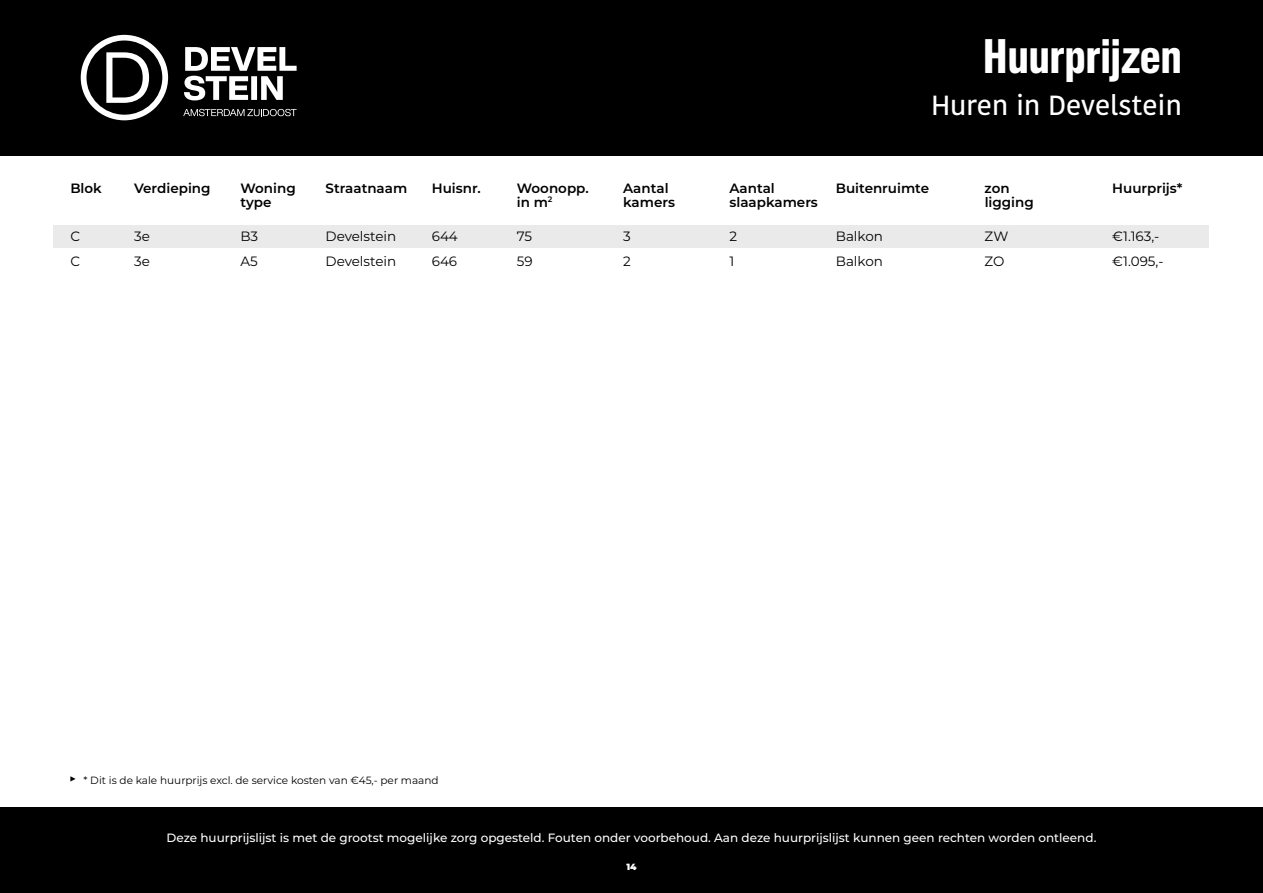
<style>
.page{position:relative;width:1263px;height:893px;background:#fff}
.page>*{position:absolute;margin:0;border:0;box-sizing:border-box;transform-origin:0 0}
.t1{font:500 48px "AG Buch Condensed BQ";color:#fff}
.t2{font:500 27.6px "Kohinoor Bangla";color:#fff}
.t3{font:600 13.5px "Montserrat";color:#000}
.t4{font:13.5px "Montserrat";color:#000}
.t5{font:500 12px "Montserrat";color:#fff}
.t6{font:10.5px "Montserrat";color:#000}
.t7{font:900 9px "Montserrat";color:#fff}
</style>
<div class="page">
<div style="left:0;top:808px;width:1263px;height:85px;background:#000"></div>
<div style="left:0;top:0;width:1263px;height:155px;background:#000"></div>
<svg style="left:70px;top:776px;width:6px;height:5px"></svg>
<svg style="left:183px;top:109px;width:114px;height:7px"></svg>
<svg style="left:184px;top:47px;width:113px;height:53px"></svg>
<svg style="left:81px;top:35px;width:87px;height:85px"></svg>
<div style="left:54px;top:225px;width:1155px;height:22px;background:#eaeaea"></div>
<h1 class="t1" style="left:983px;top:30px;width:200px">Huurprijzen</h1>
<h2 class="t2" style="left:931px;top:83px;width:252px">Huren in Develstein</h2>
<p class="t3" style="left:70px;top:179px;width:33px">Blok</p>
<p class="t3" style="left:134px;top:179px;width:78px">Verdieping</p>
<p class="t3" style="left:240px;top:179px;width:57px">Woning</p>
<p class="t3" style="left:325px;top:179px;width:83px">Straatnaam</p>
<p class="t3" style="left:432px;top:179px;width:51px">Huisnr.</p>
<p class="t3" style="left:517px;top:179px;width:73px">Woonopp.</p>
<p class="t3" style="left:623px;top:179px;width:47px">Aantal</p>
<p class="t3" style="left:729px;top:179px;width:47px">Aantal</p>
<p class="t3" style="left:836px;top:179px;width:95px">Buitenruimte</p>
<p class="t3" style="left:985px;top:179px;width:27px">zon</p>
<p class="t3" style="left:1112px;top:179px;width:72px">Huurprijs*</p>
<p class="t3" style="left:240px;top:193px;width:33px">type</p>
<p class="t3" style="left:517px;top:193px;width:37px">in m<sup>2</sup></p>
<p class="t3" style="left:623px;top:193px;width:53px">kamers</p>
<p class="t3" style="left:729px;top:193px;width:90px">slaapkamers</p>
<p class="t3" style="left:985px;top:193px;width:51px">ligging</p>
<p class="t4" style="left:70px;top:227px;width:11px">C</p>
<p class="t4" style="left:134px;top:227px;width:17px">3e</p>
<p class="t4" style="left:240px;top:227px;width:19px">B3</p>
<p class="t4" style="left:325px;top:227px;width:72px">Develstein</p>
<p class="t4" style="left:432px;top:227px;width:28px">644</p>
<p class="t4" style="left:517px;top:227px;width:17px">75</p>
<p class="t4" style="left:623px;top:227px;width:9px">3</p>
<p class="t4" style="left:729px;top:227px;width:9px">2</p>
<p class="t4" style="left:836px;top:227px;width:49px">Balkon</p>
<p class="t4" style="left:985px;top:227px;width:25px">ZW</p>
<p class="t4" style="left:1112px;top:227px;width:49px">€1.163,-</p>
<p class="t4" style="left:70px;top:252px;width:11px">C</p>
<p class="t4" style="left:134px;top:252px;width:17px">3e</p>
<p class="t4" style="left:240px;top:252px;width:19px">A5</p>
<p class="t4" style="left:325px;top:252px;width:72px">Develstein</p>
<p class="t4" style="left:432px;top:252px;width:27px">646</p>
<p class="t4" style="left:517px;top:252px;width:17px">59</p>
<p class="t4" style="left:623px;top:252px;width:9px">2</p>
<p class="t4" style="left:729px;top:252px;width:6px">1</p>
<p class="t4" style="left:836px;top:252px;width:49px">Balkon</p>
<p class="t4" style="left:985px;top:252px;width:21px">ZO</p>
<p class="t4" style="left:1112px;top:252px;width:53px">€1.095,-</p>
<p class="t6" style="left:84px;top:773px;width:357px">* Dit is de kale huurprijs excl. de service kosten van €45,- per maand</p>
<p class="t5" style="left:167px;top:829px;width:931px">Deze huurprijslijst is met de grootst mogelijke zorg opgesteld. Fouten onder voorbehoud. Aan deze huurprijslijst kunnen geen rechten worden ontleend.</p>
<p class="t7" style="left:626px;top:860px;width:12px">14</p>
</div>
